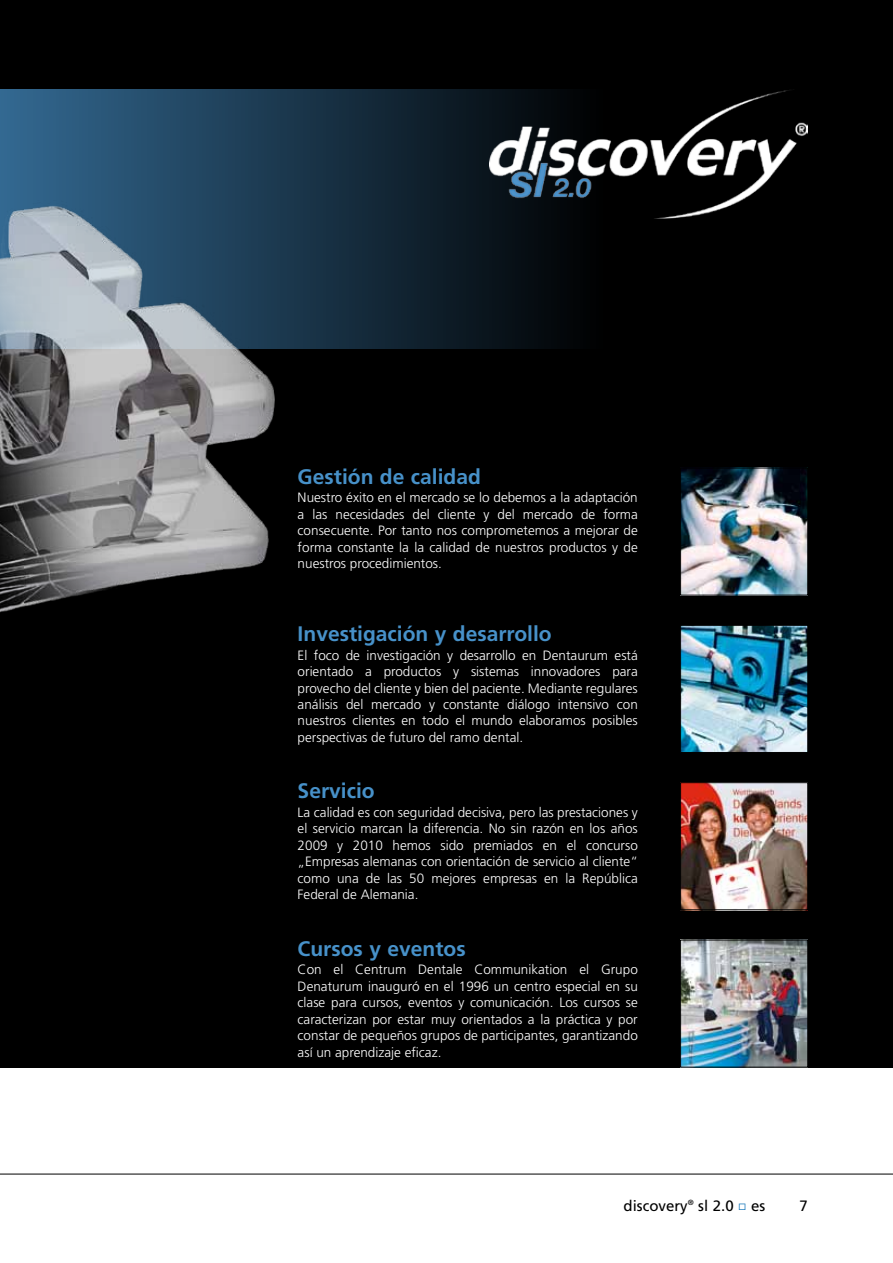
<style>
.page{position:relative;width:893px;height:1263px;background:#fff}
.page>*{position:absolute;margin:0;border:0;box-sizing:border-box;transform-origin:0 0}
.t1{font:700 21px "Frutiger LT Std";color:#4791c9}
.t2{font:15px "Frutiger LT Std";color:#000}
.t3{font:300 13.5px/16.5px "Frutiger LT Std";color:#fff;text-align:justify}
</style>
<div class="page">
<hr style="left:0;top:1174px;width:893px;height:1px;background:#000">
<div style="left:0;top:0;width:893px;height:1067px;background:#000"></div>
<div style="left:0;top:89px;width:731px;height:260px;background:linear-gradient(to right,#32668e,#000)"></div>
<img style="left:682px;top:942px;width:124px;height:123px">
<div style="left:680px;top:940px;width:128px;height:127px;border:1px solid #000"></div>
<img style="left:682px;top:784px;width:124px;height:124px">
<div style="left:680px;top:782px;width:128px;height:128px;border:1px solid #000"></div>
<img style="left:682px;top:627px;width:124px;height:124px">
<div style="left:680px;top:625px;width:128px;height:128px;border:1px solid #000"></div>
<img style="left:682px;top:470px;width:124px;height:123px">
<div style="left:680px;top:468px;width:128px;height:127px;border:1px solid #000"></div>
<img style="left:0;top:151px;width:313px;height:462px">
<img style="left:489px;top:89px;width:318px;height:130px">
<h1 class="t1" style="left:298px;top:464px;width:185px">Gestión de calidad</h1>
<p class="t3" style="left:298px;top:489px;width:342px">Nuestro éxito en el mercado se lo debemos a la adaptación a las necesidades del cliente y del mercado de forma consecuente. Por tanto nos comprometemos a mejorar de forma constante la la calidad de nuestros productos y de nuestros procedimientos.</p>
<h1 class="t1" style="left:298px;top:621px;width:256px">Investigación y desarrollo</h1>
<p class="t3" style="left:298px;top:647px;width:342px">El foco de investigación y desarrollo en Dentaurum está orientado a productos y sistemas innovadores para provecho del cliente y bien del paciente. Mediante regulares análisis del mercado y constante diálogo intensivo con nuestros clientes en todo el mundo elaboramos posibles perspectivas de futuro del ramo dental.</p>
<h1 class="t1" style="left:298px;top:778px;width:79px">Servicio</h1>
<p class="t3" style="left:298px;top:804px;width:342px">La calidad es con seguridad decisiva, pero las prestaciones y el servicio marcan la diferencia. No sin razón en los años 2009 y 2010 hemos sido premiados en el concurso „Empresas alemanas con orientación de servicio al cliente“ como una de las 50 mejores empresas en la República Federal de Alemania.</p>
<h1 class="t1" style="left:298px;top:936px;width:170px">Cursos y eventos</h1>
<p class="t3" style="left:298px;top:961px;width:342px">Con el Centrum Dentale Communikation el Grupo Denaturum inauguró en el 1996 un centro especial en su clase para cursos, eventos y comunicación. Los cursos se caracterizan por estar muy orientados a la práctica y por constar de pequeños grupos de participantes, garantizando así un aprendizaje eficaz.</p>
<p class="t2" style="left:623px;top:1197px;width:143px">discovery<sup>®</sup> sl 2.0 es</p>
<p class="t2" style="left:800px;top:1197px;width:10px">7</p>
</div>
